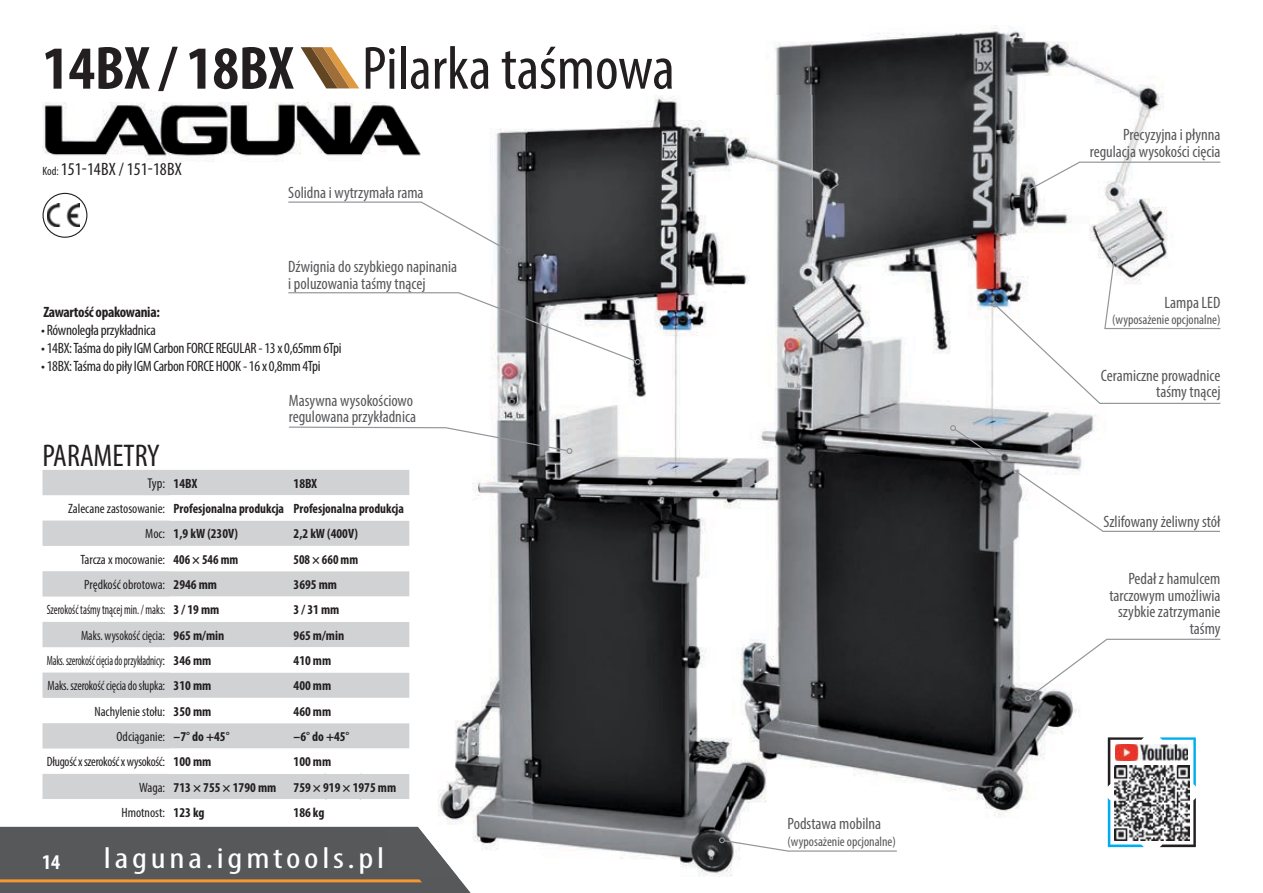
<style>
.page{position:relative;width:1263px;height:893px;background:#fff}
.page>*{position:absolute;margin:0;border:0;box-sizing:border-box;transform-origin:0 0}
.t1{font:condensed 61.5px "Myriad Pro";color:#231f20}
.t2{font:condensed 31.5px "Myriad Pro";color:#231f20}
.t3{font:condensed 30px "Myriad Pro";letter-spacing:.1em;color:#fff;scale:1.25 1}
.t4{font:700 condensed 21px "Myriad Pro";color:#fff}
.t5{font:condensed 18px "Myriad Pro";color:#231f20}
.t6{font:condensed 16.5px/16.5px "Myriad Pro";color:#57585a;text-align:right}
.t7{font:condensed 15px "Myriad Pro";letter-spacing:-.02em;color:#231f20}
.t8{font:700 condensed 15px "Myriad Pro";letter-spacing:-.02em;color:#231f20}
.t9{font:condensed 14.25px "Myriad Pro";color:#231f20}
.t10{font:700 condensed 13.5px "Myriad Pro";color:#231f20}
.t11{font:condensed 13.5px "Myriad Pro";letter-spacing:-.005em;color:#231f20}
.t12{font:condensed 13.5px "Myriad Pro";letter-spacing:-.005em;color:#231f20;scale:.9 1}
.t13{font:condensed 13.5px "Myriad Pro";color:#57585a}
.t14{font:condensed 13.5px "Myriad Pro";letter-spacing:-.005em;color:#231f20;scale:.76 1}
.t15{font:condensed 13.5px "Myriad Pro";letter-spacing:-.005em;color:#231f20;scale:.8 1}
.t16{font:condensed 13.5px "Myriad Pro";letter-spacing:-.005em;color:#231f20;scale:.96 1}
.t17{font:700 condensed 13.5px "Myriad Pro";color:#231f20;scale:.96 1}
.s1{font-weight:700}
.s2{font-size:12px}
.s3{font-weight:700;font-size:13.5px}
.s4{font-weight:400}
</style>
<div class="page">
<div style="left:0;top:827px;width:471px;height:66px;background:#57585a"></div>
<img style="left:43px;top:102px;width:345px;height:60px">
<img style="left:775px;top:25px;width:389px;height:105px">
<img style="left:878px;top:130px;width:290px;height:635px">
<img style="left:878px;top:765px;width:150px;height:52px">
<img style="left:388px;top:96px;width:345px;height:572px">
<img style="left:388px;top:668px;width:353px;height:209px">
<img style="left:388px;top:827px;width:70px;height:50px">
<img style="left:733px;top:96px;width:145px;height:722px">
<svg style="left:719px;top:837px;width:178px;height:15px"></svg>
<svg style="left:950px;top:425px;width:270px;height:108px"></svg>
<svg style="left:288px;top:426px;width:284px;height:28px"></svg>
<svg style="left:288px;top:201px;width:224px;height:53px"></svg>
<svg style="left:288px;top:292px;width:353px;height:73px"></svg>
<svg style="left:1025px;top:638px;width:196px;height:63px"></svg>
<svg style="left:1024px;top:161px;width:197px;height:33px"></svg>
<svg style="left:992px;top:256px;width:229px;height:149px"></svg>
<svg style="left:301px;top:47px;width:58px;height:41px"></svg>
<div style="left:43px;top:470px;width:366px;height:25px;background:#d1d2d4"></div>
<svg style="left:43px;top:495px;width:366px;height:329px"></svg>
<svg style="left:43px;top:193px;width:44px;height:44px"></svg>
<img style="left:47px;top:204px;width:32px;height:23px">
<div style="left:43px;top:193px;width:44px;height:45px;border:1px solid #231f20;border-radius:50%"></div>
<div style="left:1104px;top:733px;width:95px;height:117px;background:#fff"></div>
<svg style="left:1108px;top:737px;width:36px;height:50px"></svg>
<svg style="left:1160px;top:737px;width:36px;height:50px"></svg>
<svg style="left:1108px;top:798px;width:36px;height:49px"></svg>
<svg style="left:1160px;top:798px;width:36px;height:49px"></svg>
<img style="left:1115px;top:744px;width:73px;height:17px">
<img style="left:1114px;top:766px;width:75px;height:74px">
<h1 class="t1" style="left:43px;top:31px;width:634px"><span class="s1">14BX / 18BX</span> Pilarka taśmowa</h1>
<p class="t5" style="left:43px;top:158px;width:141px"><span class="s2">Kod:</span> 151-14BX / 151-18BX</p>
<p class="t6" style="left:288px;top:184px;width:137px">Solidna i wytrzymała rama</p>
<p class="t6" style="left:288px;top:259px;width:170px;text-align:left">Dźwignia do szybkiego napinania i poluzowania taśmy tnącej</p>
<p class="t8" style="left:43px;top:302px;width:118px">Zawartość opakowania:</p>
<p class="t7" style="left:41px;top:321px;width:116px">• Równoległa przykładnica</p>
<p class="t7" style="left:41px;top:339px;width:302px">• 14BX: Taśma do piły IGM Carbon FORCE REGULAR - 13 x 0,65mm 6Tpi</p>
<p class="t7" style="left:41px;top:357px;width:281px">• 18BX: Taśma do piły IGM Carbon FORCE HOOK - 16 x 0,8mm 4Tpi</p>
<h2 class="t2" style="left:43px;top:436px;width:119px">PARAMETRY</h2>
<p class="t6" style="left:289px;top:392px;width:129px;text-align:left">Masywna wysokościowo regulowana przykładnica</p>
<p class="t9" style="left:148px;top:475px;width:51px">Typ: <span class="s3">14BX</span></p>
<p class="t10" style="left:294px;top:475px;width:25px">18BX</p>
<p class="t10" style="left:68px;top:500px;width:337px"><span class="s4">Zalecane zastosowanie:</span> Profesjonalna produkcja Profesjonalna produkcja</p>
<p class="t10" style="left:145px;top:525px;width:94px"><span class="s4">Moc:</span> 1,9 kW (230V)</p>
<p class="t10" style="left:294px;top:525px;width:66px">2,2 kW (400V)</p>
<p class="t11" style="left:81px;top:551px;width:159px">Tarcza x mocowanie: <span class="s1">406 × 546 mm</span></p>
<p class="t17" style="left:294px;top:551px;width:69px">508 × 660 mm</p>
<p class="t11" style="left:84px;top:576px;width:134px">Prędkość obrotowa: <span class="s1">2946 mm</span></p>
<p class="t10" style="left:294px;top:576px;width:45px">3695 mm</p>
<p class="t15" style="left:47px;top:602px;width:217px">Szerokość taśmy tnącej min. / maks: <span class="s1">3 / 19 mm</span></p>
<p class="t10" style="left:294px;top:601px;width:47px">3 / 31 mm</p>
<p class="t12" style="left:81px;top:627px;width:161px">Maks. wysokość cięcia: <span class="s1">965 m/min</span></p>
<p class="t10" style="left:294px;top:627px;width:52px">965 m/min</p>
<p class="t14" style="left:47px;top:652px;width:218px">Maks. szerokość cięcia do przykładnicy: <span class="s1">346 mm</span></p>
<p class="t10" style="left:294px;top:652px;width:39px">410 mm</p>
<p class="t12" style="left:48px;top:678px;width:183px">Maks. szerokość cięcia do słupka: <span class="s1">310 mm</span></p>
<p class="t10" style="left:294px;top:677px;width:39px">400 mm</p>
<p class="t11" style="left:94px;top:703px;width:118px">Nachylenie stołu: <span class="s1">350 mm</span></p>
<p class="t10" style="left:294px;top:703px;width:39px">460 mm</p>
<p class="t11" style="left:116px;top:728px;width:115px">Odciąganie: <span class="s1">–7° do +45°</span></p>
<p class="t10" style="left:294px;top:728px;width:57px">–6° do +45°</p>
<p class="t16" style="left:47px;top:754px;width:173px">Długość x szerokość x wysokość: <span class="s1">100 mm</span></p>
<p class="t10" style="left:294px;top:753px;width:39px">100 mm</p>
<p class="t10" style="left:139px;top:779px;width:139px"><span class="s4">Waga:</span> 713 × 755 × 1790 mm</p>
<p class="t10" style="left:294px;top:779px;width:104px">759 × 919 × 1975 mm</p>
<p class="t11" style="left:121px;top:804px;width:85px">Hmotnost: <span class="s1">123 kg</span></p>
<p class="t10" style="left:294px;top:804px;width:32px">186 kg</p>
<p class="t4" style="left:42px;top:849px;width:19px">14</p>
<h3 class="t3" style="left:104px;top:840px;width:226px">laguna.igmtools.pl</h3>
<p class="t6" style="left:787px;top:816px;width:95px">Podstawa mobilna</p>
<p class="t13" style="left:787px;top:833px;width:110px">(wyposażenie opcjonalne)</p>
<p class="t6" style="left:1090px;top:127px;width:132px">Precyzyjna i płynna regulacja wysokości cięcia</p>
<p class="t6" style="left:1164px;top:294px;width:57px">Lampa LED</p>
<p class="t13" style="left:1112px;top:312px;width:110px">(wyposażenie opcjonalne)</p>
<p class="t6" style="left:1101px;top:367px;width:121px">Ceramiczne prowadnice taśmy tnącej</p>
<p class="t6" style="left:1103px;top:513px;width:118px">Szlifowany żeliwny stół</p>
<p class="t6" style="left:1109px;top:570px;width:113px">Pedał z hamulcem tarczowym umożliwia szybkie zatrzymanie taśmy</p>
</div>
